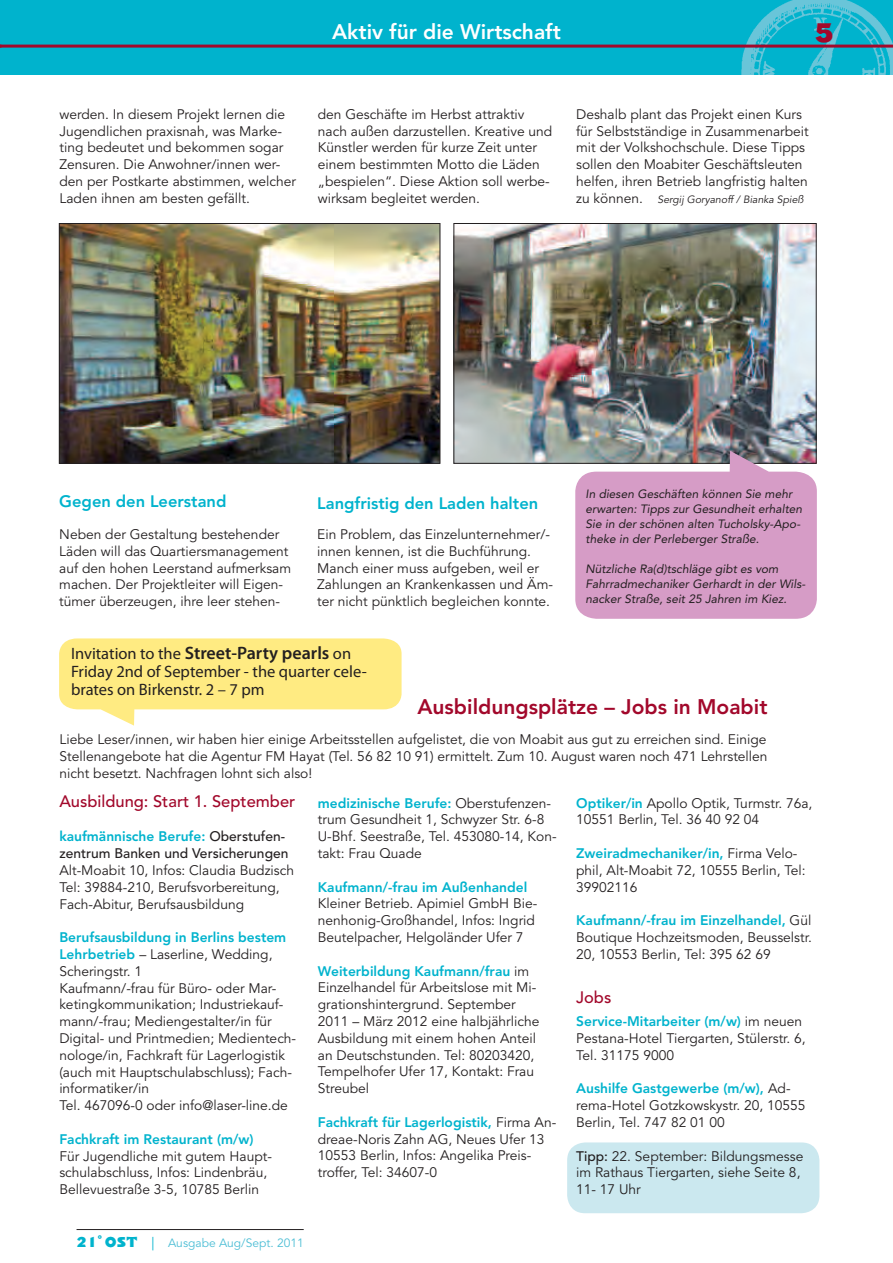
<style>
.page{position:relative;width:893px;height:1263px;background:#fff}
.page>*{position:absolute;margin:0;border:0;box-sizing:border-box;transform-origin:0 0}
.t1{font:25.5px "Nimrod";color:#a2082b}
.t2{font:800 21px "Avenir LT Pro";color:#a2082b}
.t3{font:800 21px "Avenir LT Pro";color:#fff}
.t4{font:600 18px "Myriad Pro";color:#231f20}
.t5{font:16.5px/18px "Myriad Pro";color:#231f20}
.t6{font:800 16.5px "Avenir LT Pro";color:#00b3cd}
.t7{font:500 16.5px "Avenir";color:#a2082b}
.t8{font:13.8px/16.8px "Avenir LT Pro";color:#231f20}
.t9{font:800 13.8px "Avenir";color:#00b3cd}
.t10{font:500 13.8px/16.8px "Avenir";color:#231f20}
.t11{font:italic 12px/15px "Avenir";color:#231f20}
.t12{font:12px "Avenir LT Pro";color:#4dbed5}
.t13{font:italic 10.5px "Avenir LT Pro";color:#231f20}
.s1{font-style:normal;font-size:13.8px}
.s2{font-weight:400;font-size:16.5px}
.s3{font-family:"Avenir";font-weight:800;color:#00b3cd}
.s4{font-family:"Avenir LT Pro";font-weight:400;color:#231f20}
.s5{font-family:"Avenir";font-weight:500}
.s6{font-weight:800;color:#00b3cd}
.s7{font-family:"Nimrod";font-size:13.5px;color:#00b3cd}
.s8{font-size:13.5px;color:#00b3cd}
</style>
<div class="page">
<div style="left:0;top:0;width:893px;height:74px;background:#00b3cd"></div>
<img style="left:742px;top:0;width:151px;height:74px">
<hr style="left:0;top:45px;width:893px;height:3px;background:#a2082b">
<hr style="left:77px;top:1229px;width:227px;height:1px;background:#231f20">
<div style="left:567px;top:1142px;width:252px;height:71px;background:#cbe8ef;border-radius:18px"></div>
<img style="left:61px;top:225px;width:377px;height:236px">
<div style="left:59px;top:223px;width:381px;height:240px;border:1px solid #231f20"></div>
<img style="left:456px;top:225px;width:358px;height:236px">
<div style="left:454px;top:223px;width:362px;height:240px;border:1px solid #231f20"></div>
<svg style="left:575px;top:451px;width:242px;height:168px;background:#d19ec3"></svg>
<svg style="left:59px;top:638px;width:343px;height:88px"></svg>
<h2 class="t3" style="left:332px;top:20px;width:230px">Aktiv für die Wirtschaft</h2>
<h1 class="t1" style="left:814px;top:15px;width:22px">5</h1>
<p class="t8" style="left:60px;top:106px;width:238px">werden. In diesem Projekt lernen die Jugendlichen praxisnah, was Marke&shy;ting bedeutet und bekommen sogar Zensuren. Die Anwohner/innen wer&shy;den per Postkarte abstimmen, welcher Laden ihnen am besten gefällt.</p>
<p class="t8" style="left:318px;top:106px;width:236px">den Geschäfte im Herbst attraktiv nach außen darzustellen. Kreative und Künstler werden für kurze Zeit unter einem bestimmten Motto die Läden „bespielen“. Diese Aktion soll werbe&shy;wirksam begleitet werden.</p>
<p class="t8" style="left:576px;top:106px;width:234px">Deshalb plant das Projekt einen Kurs für Selbstständige in Zusammenarbeit mit der Volkshochschule. Diese Tipps sollen den Moabiter Geschäftsleuten helfen, ihren Betrieb langfristig halten</p>
<p class="t13" style="left:576px;top:193px;width:229px"><span class="s1">zu können.</span> Sergij Goryanoff / Bianka Spieß</p>
<p class="t6" style="left:59px;top:491px;width:169px">Gegen den Leerstand</p>
<p class="t8" style="left:59px;top:526px;width:233px">Neben der Gestaltung bestehender Läden will das Quartiersmanagement auf den hohen Leerstand aufmerksam machen. Der Projektleiter will Eigen&shy;tümer überzeugen, ihre leer stehen-</p>
<p class="t6" style="left:317px;top:494px;width:223px">Langfristig den Laden halten</p>
<p class="t8" style="left:317px;top:526px;width:237px">Ein Problem, das Einzelunternehmer/- innen kennen, ist die Buchführung.<br>Manch einer muss aufgeben, weil er Zahlungen an Krankenkassen und Äm&shy;ter nicht pünktlich begleichen konnte.</p>
<p class="t11" style="left:586px;top:487px;width:218px">In diesen Geschäften können Sie mehr erwarten: Tipps zur Gesundheit erhalten Sie in der schönen alten Tucholsky-Apo&shy;theke in der Perleberger Straße.</p>
<p class="t11" style="left:586px;top:562px;width:221px">Nützliche Ra(d)tschläge gibt es vom<br>Fahrradmechaniker Gerhardt in der Wils&shy;nacker Straße, seit 25 Jahren im Kiez.</p>
<h3 class="t4" style="left:71px;top:642px;width:282px"><span class="s2">Invitation to the</span> Street-Party pearls <span class="s2">on</span></h3>
<p class="t5" style="left:71px;top:662px;width:297px">Friday 2nd of September - the quarter cele&shy;brates on Birkenstr. 2 – 7 pm</p>
<h2 class="t2" style="left:417px;top:694px;width:352px">Ausbildungsplätze – Jobs in Moabit</h2>
<p class="t8" style="left:60px;top:731px;width:710px;text-align:justify">Liebe Leser/innen, wir haben hier einige Arbeitsstellen aufgelistet, die von Moabit aus gut zu erreichen sind. Einige Stellenangebote hat die Agentur FM Hayat (Tel. 56 82 10 91) ermittelt. Zum 10. August waren noch 471 Lehrstellen nicht besetzt. Nachfragen lohnt sich also!</p>
<p class="t8" style="left:576px;top:795px;width:238px"><span class="s3">Optiker/in</span> Apollo Optik, Turmstr. 76a,<br>10551 Berlin, Tel. 36 40 92 04</p>
<p class="t9" style="left:576px;top:845px;width:223px">Zweiradmechaniker/in, <span class="s4">Firma Velo-</span></p>
<p class="t8" style="left:576px;top:862px;width:231px">phil, Alt-Moabit 72, 10555 Berlin, Tel:<br>39902116</p>
<p class="t9" style="left:576px;top:912px;width:237px">Kaufmann/-frau im Einzelhandel, <span class="s4">Gül</span></p>
<p class="t8" style="left:576px;top:929px;width:237px">Boutique Hochzeitsmoden, Beusselstr.<br>20, 10553 Berlin, Tel: 395 62 69</p>
<p class="t7" style="left:576px;top:987px;width:37px">Jobs</p>
<p class="t9" style="left:576px;top:1013px;width:227px">Service-Mitarbeiter (m/w) <span class="s4">im neuen</span></p>
<p class="t8" style="left:576px;top:1030px;width:231px">Pestana-Hotel Tiergarten, Stülerstr. 6,<br>Tel. 31175 9000</p>
<p class="t9" style="left:576px;top:1080px;width:216px">Aushilfe Gastgewerbe (m/w), <span class="s4">Ad-</span></p>
<p class="t8" style="left:576px;top:1097px;width:231px">rema-Hotel Gotzkowskystr. 20, 10555<br>Berlin, Tel. 747 82 01 00</p>
<p class="t8" style="left:576px;top:1148px;width:229px"><span class="s5">Tipp:</span> 22. September: Bildungsmesse im Rathaus Tiergarten, siehe Seite 8,<br>11- 17 Uhr</p>
<p class="t7" style="left:59px;top:792px;width:237px">Ausbildung: Start 1. September</p>
<p class="t10" style="left:59px;top:828px;width:231px"><span class="s6">kaufmännische Berufe:</span> Oberstufen&shy;zentrum Banken und Versicherungen</p>
<p class="t8" style="left:59px;top:862px;width:236px">Alt-Moabit 10, Infos: Claudia Budzisch<br>Tel: 39884-210, Berufsvorbereitung,<br>Fach-Abitur, Berufsausbildung</p>
<p class="t9" style="left:59px;top:929px;width:228px">Berufsausbildung in Berlins bestem</p>
<p class="t8" style="left:59px;top:946px;width:238px"><span class="s3">Lehrbetrieb</span> – Laserline, Wedding, Scheringstr. 1<br>Kaufmann/-frau für Büro- oder Mar&shy;ketingkommunikation; Industriekauf&shy;mann/-frau; Mediengestalter/in für Digital- und Printmedien; Medientech&shy;nologe/in, Fachkraft für Lagerlogistik (auch mit Hauptschulabschluss); Fach&shy;informatiker/in<br>Tel. 467096-0 oder info@laser-line.de</p>
<p class="t9" style="left:59px;top:1131px;width:196px">Fachkraft im Restaurant (m/w)</p>
<p class="t8" style="left:59px;top:1147px;width:214px">Für Jugendliche mit gutem Haupt&shy;schulabschluss, Infos: Lindenbräu,<br>Bellevuestraße 3-5, 10785 Berlin</p>
<p class="t9" style="left:318px;top:795px;width:234px">medizinische Berufe: <span class="s4">Oberstufenzen-</span></p>
<p class="t8" style="left:318px;top:811px;width:240px">trum Gesundheit 1, Schwyzer Str. 6-8<br>U-Bhf. Seestraße, Tel. 453080-14, Kon&shy;takt: Frau Quade</p>
<p class="t9" style="left:318px;top:879px;width:211px">Kaufmann/-frau im Außenhandel</p>
<p class="t8" style="left:318px;top:895px;width:221px">Kleiner Betrieb. Apimiel GmbH Bie&shy;nenhonig-Großhandel, Infos: Ingrid<br>Beutelpacher, Helgoländer Ufer 7</p>
<p class="t9" style="left:318px;top:963px;width:213px">Weiterbildung Kaufmann/frau <span class="s4">im</span></p>
<p class="t8" style="left:318px;top:979px;width:223px">Einzelhandel für Arbeitslose mit Mi&shy;grationshintergrund. September<br>2011 – März 2012 eine halbjährliche<br>Ausbildung mit einem hohen Anteil an Deutschstunden. Tel: 80203420,<br>Tempelhofer Ufer 17, Kontakt: Frau<br>Streubel</p>
<p class="t9" style="left:318px;top:1114px;width:240px">Fachkraft für Lagerlogistik, <span class="s4">Firma An-</span></p>
<p class="t8" style="left:318px;top:1131px;width:228px">dreae-Noris Zahn AG, Neues Ufer 13<br>10553 Berlin, Infos: Angelika Preis&shy;troffer, Tel: 34607-0</p>
<p class="t12" style="left:77px;top:1235px;width:229px"><span class="s7">21˚ OST</span> <span class="s8">|</span> Ausgabe Aug/Sept. 2011</p>
</div>
